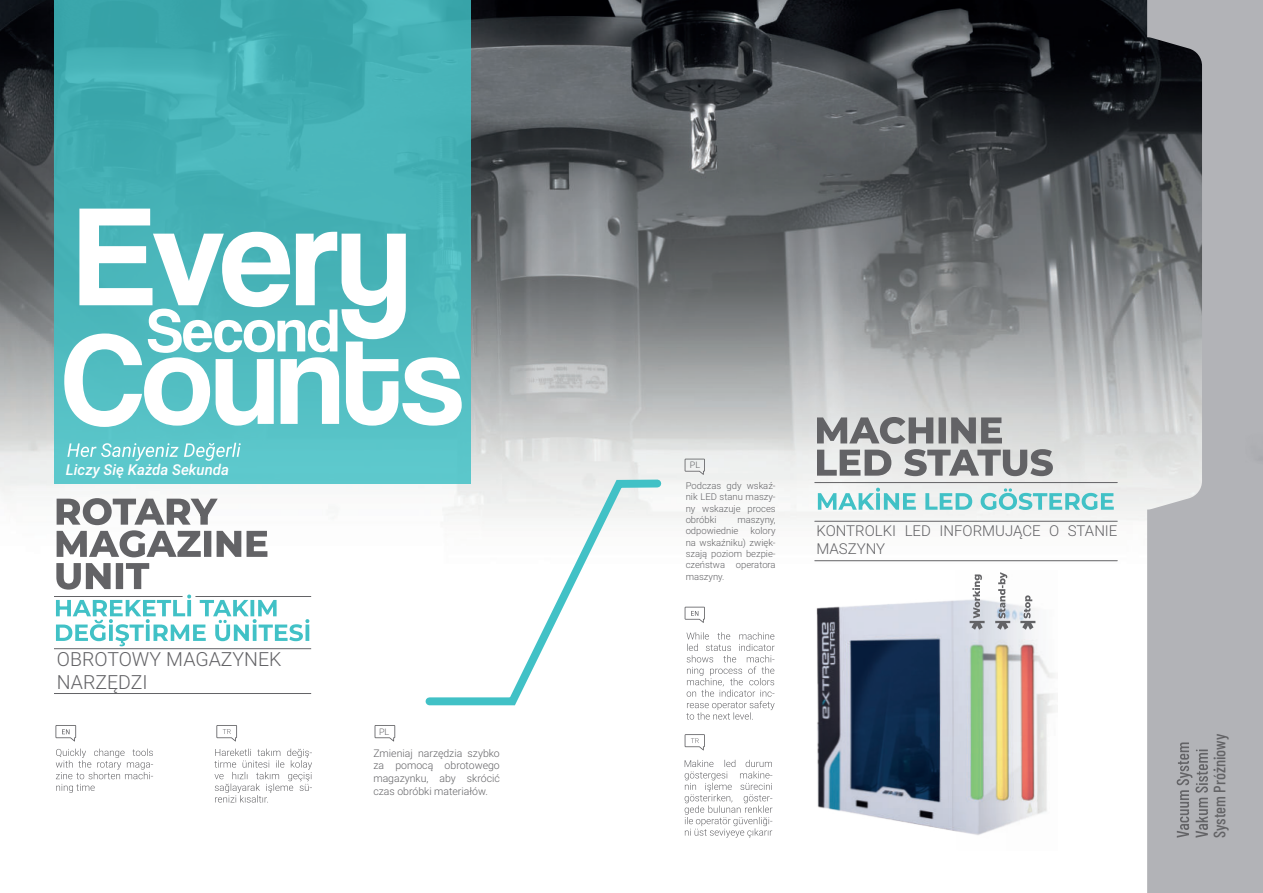
<style>
.page{position:relative;width:1263px;height:893px;background:#fff}
.page>*{position:absolute;margin:0;border:0;box-sizing:border-box;transform-origin:0 0}
.t1{font:300 19.5px/23.4px "Roboto";color:#636366}
.t2{font:500 16.5px "Barlow Condensed";color:#636366}
.t3{font:300 15px/18px "Roboto";color:#636366}
.t4{font:italic 500 15px "Roboto";color:#fff}
.t5{font:300 10.5px/12.6px "Roboto";color:#636366;text-align:justify}
.t6{font:300 9.45px/11.4px "Roboto";color:#636366;text-align:justify}
.t7{font:300 9px "Roboto";color:#636366}
</style>
<div class="page">
<img style="left:0;top:0;width:1147px;height:597px">
<svg style="left:1147px;top:0;width:116px;height:893px;background:#a4a5a9"></svg>
<svg style="left:54px;top:0;width:417px;height:484px;background:#47b3b7"></svg>
<svg style="left:64px;top:209px;width:398px;height:218px"></svg>
<svg style="left:375px;top:725px;width:20px;height:16px"></svg>
<svg style="left:216px;top:725px;width:21px;height:16px"></svg>
<svg style="left:214px;top:749px;width:98px;height:54px"></svg>
<svg style="left:55px;top:725px;width:21px;height:16px"></svg>
<svg style="left:56px;top:749px;width:97px;height:44px"></svg>
<hr style="left:815px;top:482px;width:302px;height:1px;background:#636366">
<hr style="left:815px;top:560px;width:302px;height:1px;background:#636366">
<hr style="left:815px;top:521px;width:302px;height:1px;background:#636366">
<svg style="left:817px;top:417px;width:236px;height:59px;background:#a9aaab"></svg>
<svg style="left:818px;top:488px;width:296px;height:22px"></svg>
<svg style="left:685px;top:459px;width:20px;height:16px"></svg>
<svg style="left:685px;top:607px;width:20px;height:16px"></svg>
<svg style="left:686px;top:632px;width:89px;height:88px"></svg>
<svg style="left:685px;top:734px;width:20px;height:16px"></svg>
<svg style="left:685px;top:760px;width:87px;height:78px"></svg>
<div style="left:1246px;top:173px;width:17px;height:459px;background:#b2b3b7"></div>
<hr style="left:54px;top:596px;width:129px;height:1px;background:#636366">
<hr style="left:195px;top:596px;width:116px;height:1px;background:#636366">
<hr style="left:54px;top:648px;width:257px;height:1px;background:#636366">
<hr style="left:54px;top:693px;width:257px;height:1px;background:#636366">
<svg style="left:57px;top:498px;width:210px;height:59px"></svg>
<svg style="left:56px;top:563px;width:253px;height:83px"></svg>
<img style="left:794px;top:570px;width:263px;height:265px">
<svg style="left:969px;top:574px;width:15px;height:56px"></svg>
<svg style="left:995px;top:572px;width:15px;height:58px"></svg>
<svg style="left:1020px;top:595px;width:15px;height:35px"></svg>
<svg style="left:422px;top:476px;width:243px;height:230px"></svg>
<svg style="left:67px;top:443px;width:174px;height:18px;background:#80d3d6"></svg>
<svg style="left:1177px;top:742px;width:31px;height:96px;background:#9c9ca0"></svg>
<h3 class="t4" style="left:66px;top:459px;width:165px">Liczy Się Każda Sekunda</h3>
<h1 class="t1" style="left:57px;top:646px;width:226px">OBROTOWY MAGAZYNEK<br>NARZĘDZI</h1>
<p class="t7" style="left:379px;top:726px;width:12px">PL</p>
<p class="t5" style="left:373px;top:746px;width:128px">Zmieniaj narzędzia szybko za pomocą obrotowego magazynku, aby skrócić czas obróbki materiałów.</p>
<p class="t7" style="left:690px;top:458px;width:12px">PL</p>
<p class="t6" style="left:686px;top:479px;width:91px">Podczas gdy wskaź&shy;nik LED stanu maszy&shy;ny wskazuje proces obróbki</p>
<p class="t6" style="left:686px;top:513px;width:91px;text-indent:52px">maszyny, odpowiednie</p>
<p class="t6" style="left:686px;top:525px;width:91px;text-indent:65px">kolory na wskaźniku) zwięk&shy;szają poziom bezpie&shy;czeństwa operatora maszyny.</p>
<h3 class="t3" style="left:816px;top:521px;width:303px">KONTROLKI LED INFORMUJĄCE O STANIE<br>MASZYNY</h3>
<h2 class="t2" style="left:1208px;top:838px;width:105px;rotate:-90deg">System Próżniowy</h2>
</div>
